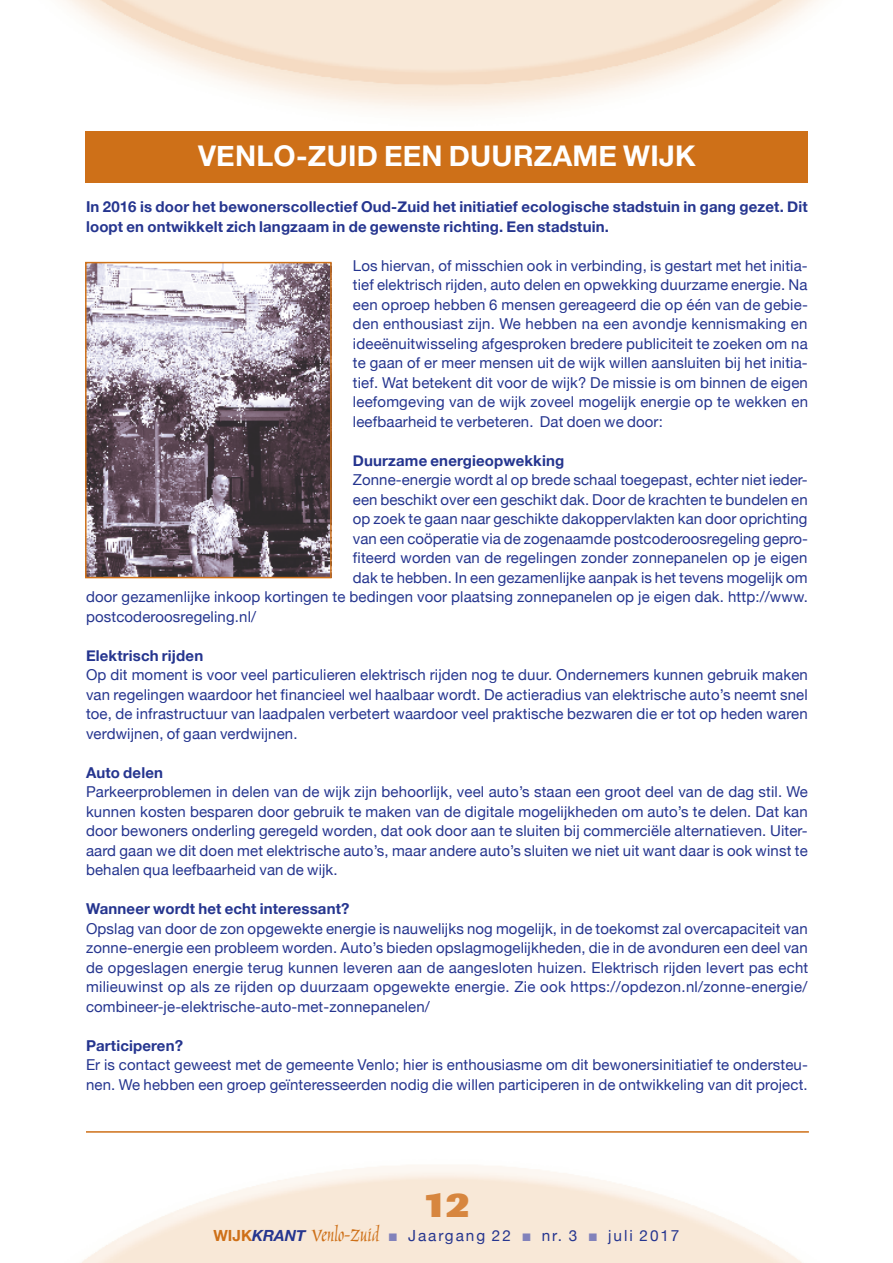
<style>
.page{position:relative;width:893px;height:1263px;background:#fff}
.page>*{position:absolute;margin:0;border:0;box-sizing:border-box;transform-origin:0 0}
.t1{font:800 36px "Imago";color:#d7863f}
.t2{font:700 28.5px "Helvetica Neue";color:#fff}
.t3{font:24.3px "Marigold";color:#ce7018}
.t4{font:15.3px "Helvetica Neue";letter-spacing:.125em;color:#25358f}
.t5{font:15px/19.5px "Helvetica Neue";letter-spacing:.01em;color:#25358f;text-align:justify}
.t6{font:700 15px/19.5px "Helvetica Neue";letter-spacing:.01em;color:#25358f}
.s1{font-family:"Helvetica Neue";font-weight:700;font-size:15.3px}
.s2{font-family:"Helvetica Neue";font-weight:700;font-style:italic;font-size:15.3px;color:#25358f}
.s3{color:#8282bb}
</style>
<div class="page">
<div style="left:85px;top:132px;width:723px;height:51px;background:#ce7018"></div>
<img style="left:88px;top:265px;width:241px;height:310px">
<div style="left:85px;top:262px;width:247px;height:316px;border:2px solid #ce7018"></div>
<hr style="left:86px;top:1131px;width:723px;height:2px;background:#ce7018">
<h2 class="t2" style="left:198px;top:133px;width:39px">Venlo</h2>
<h2 class="t2" style="left:296px;top:133px;width:108px">-Zui d een</h2>
<h2 class="t2" style="left:449px;top:133px;width:43px">duurzame</h2>
<h2 class="t2" style="left:623px;top:133px;width:20px">wijk</h2>
<p class="t6" style="left:86px;top:198px;width:723px">In 2016 is door het bewonerscollectief Oud-Zuid het initiatief ecologische stadstuin in gang gezet. Dit loopt en ontwikkelt zich langzaam in de gewenste richting. Een stadstuin.</p>
<p class="t5" style="left:353px;top:257px;width:457px">Los hiervan, of misschien ook in verbinding, is gestart met het initia&shy;tief elektrisch rijden, auto delen en opwekking duurzame energie. Na een oproep hebben 6 mensen gereageerd die op één van de gebie&shy;den enthousiast zijn. We hebben na een avondje kennismaking en ideeënuitwisseling afgesproken bredere publiciteit te zoeken om na te gaan of er meer mensen uit de wijk willen aansluiten bij het initia&shy;tief. Wat betekent dit voor de wijk? De missie is om binnen de eigen leefomgeving van de wijk zoveel mogelijk energie op te wekken en leefbaarheid te verbeteren. Dat doen we door:</p>
<p class="t6" style="left:353px;top:451px;width:213px">Duurzame energieopwekking</p>
<p class="t5" style="left:353px;top:471px;width:456px">Zonne-energie wordt al op brede schaal toegepast, echter niet ieder-</p>
<p class="t5" style="left:353px;top:491px;width:456px">een beschikt over een geschikt dak. Door de krachten te bundelen en</p>
<p class="t5" style="left:353px;top:510px;width:456px">op zoek te gaan naar geschikte dakoppervlakten kan door oprichting</p>
<p class="t5" style="left:353px;top:530px;width:457px">van een coöperatie via de zogenaamde postcoderoosregeling gepro-</p>
<p class="t5" style="left:353px;top:549px;width:456px">fiteerd worden van de regelingen zonder zonnepanelen op je eigen</p>
<p class="t5" style="left:353px;top:569px;width:456px">dak te hebben. In een gezamenlijke aanpak is het tevens mogelijk om</p>
<p class="t5" style="left:86px;top:588px;width:723px">door gezamenlijke inkoop kortingen te bedingen voor plaatsing zonnepanelen op je eigen dak. http://www.</p>
<p class="t5" style="left:86px;top:608px;width:172px">postcoderoosregeling.nl/</p>
<p class="t6" style="left:86px;top:646px;width:119px">Elektrisch rijden</p>
<p class="t5" style="left:86px;top:666px;width:723px">Op dit moment is voor veel particulieren elektrisch rijden nog te duur. Ondernemers kunnen gebruik maken van regelingen waardoor het financieel wel haalbaar wordt. De actieradius van elektrische auto’s neemt snel toe, de infrastructuur van laadpalen verbetert waardoor veel praktische bezwaren die er tot op heden waren verdwijnen, of gaan verdwijnen.</p>
<p class="t6" style="left:86px;top:763px;width:79px">Auto delen</p>
<p class="t5" style="left:86px;top:783px;width:723px">Parkeerproblemen in delen van de wijk zijn behoorlijk, veel auto’s staan een groot deel van de dag stil. We kunnen kosten besparen door gebruik te maken van de digitale mogelijkheden om auto’s te delen. Dat kan door bewoners onderling geregeld worden, dat ook door aan te sluiten bij commerciële alternatieven. Uiter&shy;aard gaan we dit doen met elektrische auto’s, maar andere auto’s sluiten we niet uit want daar is ook winst te behalen qua leefbaarheid van de wijk.</p>
<p class="t6" style="left:86px;top:900px;width:265px">Wanneer wordt het echt interessant?</p>
<p class="t5" style="left:86px;top:920px;width:724px">Opslag van door de zon opgewekte energie is nauwelijks nog mogelijk, in de toekomst zal overcapaciteit van zonne-energie een probleem worden. Auto’s bieden opslagmogelijkheden, die in de avonduren een deel van de opgeslagen energie terug kunnen leveren aan de aangesloten huizen. Elektrisch rijden levert pas echt milieuwinst op als ze rijden op duurzaam opgewekte energie. Zie ook https://opdezon.nl/zonne-energie/ combineer-je-elektrische-auto-met-zonnepanelen/</p>
<p class="t6" style="left:86px;top:1036px;width:99px">Participeren?</p>
<p class="t5" style="left:86px;top:1056px;width:723px">Er is contact geweest met de gemeente Venlo; hier is enthousiasme om dit bewonersinitiatief te ondersteu&shy;nen. We hebben een groep geïnteresseerden nodig die willen participeren in de ontwikkeling van dit project.</p>
<h1 class="t1" style="left:423px;top:1182px;width:48px">12</h1>
<h3 class="t3" style="left:213px;top:1220px;width:167px"><span class="s1">WIJK</span><span class="s2">KRANT</span> Venlo-Zuid</h3>
<p class="t4" style="left:389px;top:1224px;width:292px"><span class="s3">■</span> Jaargang 22 <span class="s3">■</span> nr. 3 <span class="s3">■</span> juli 2017</p>
</div>
